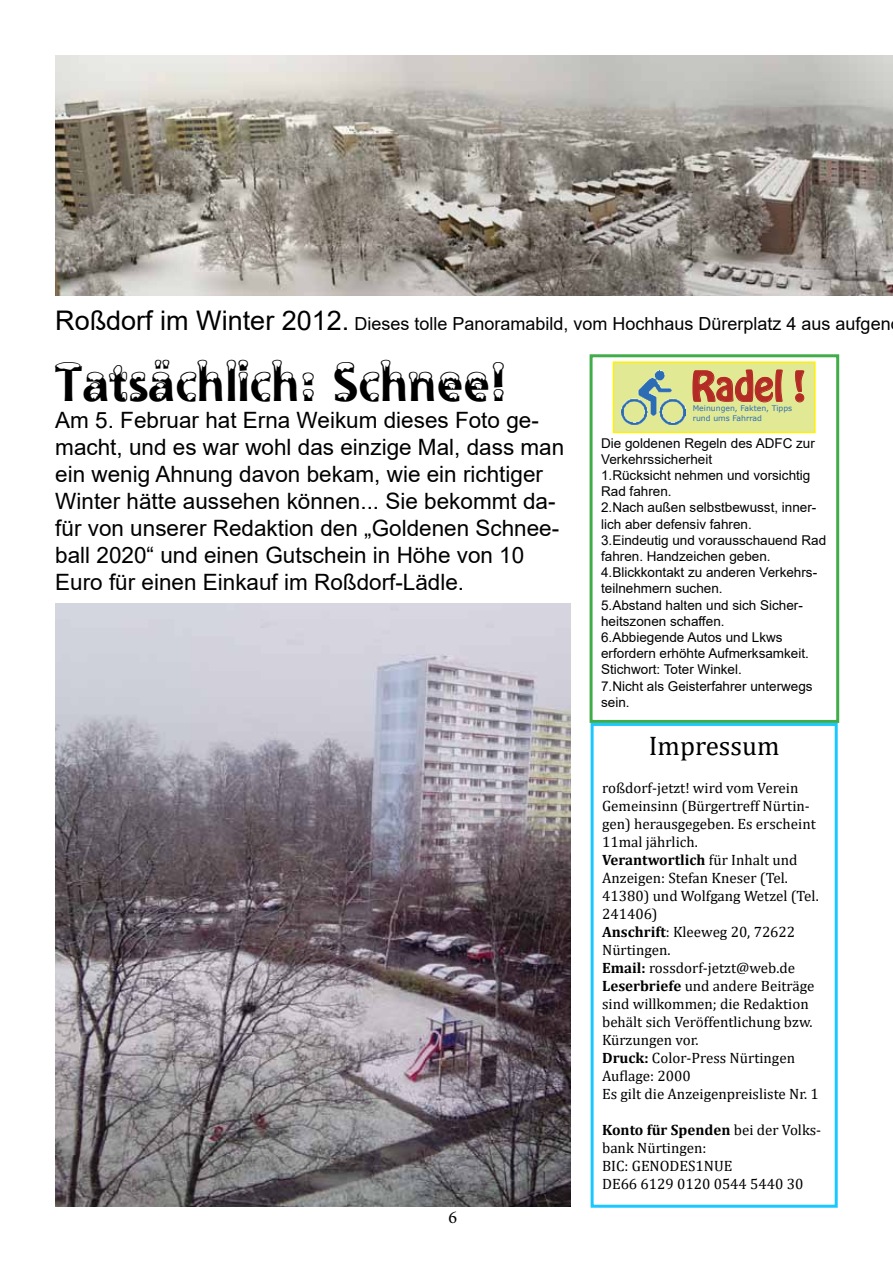
<style>
.page{position:relative;width:893px;height:1263px;background:#fff}
.page>*{position:absolute;margin:0;border:0;box-sizing:border-box;transform-origin:0 0}
.t1{font:48px "Snowdrift";color:#000}
.t2{font:36.6px "Hobo Std";color:#b32b24}
.t3{font:27px "Cambria";color:#000}
.t4{font:22.5px/27px "Arial";color:#000}
.t5{font:18px "Arial";color:#000}
.t6{font:18px "Minion Pro";color:#000}
.t7{font:15px/18px "Cambria";color:#000}
.t8{font:13.5px/16.2px "Arial";color:#000}
.t9{font:7.65px/9.9px "Verdana";color:#2c6cb5}
.s1{font-size:27px}
.s2{font-weight:700}
</style>
<div class="page">
<img style="left:55px;top:55px;width:838px;height:240px">
<img style="left:55px;top:604px;width:515px;height:602px">
<div style="left:591px;top:723px;width:247px;height:485px;border:3px solid #1ac8ff"></div>
<div style="left:590px;top:354px;width:249px;height:369px;border:3px solid #41ad49"></div>
<div style="left:613px;top:362px;width:202px;height:70px;background:#e1e995"></div>
<div style="left:613px;top:361px;width:203px;height:72px;border:1px solid #fff200"></div>
<img style="left:622px;top:370px;width:64px;height:54px">
<svg style="left:693px;top:370px;width:90px;height:32px"></svg>
<svg style="left:795px;top:370px;width:9px;height:32px"></svg>
<p class="t5" style="left:55px;top:311px;width:837px"><span class="s1">Roßdorf im Winter 2012.</span> Dieses tolle Panoramabild, vom Hochhaus Dürerplatz 4 aus aufgen</p>
<h1 class="t1" style="left:55px;top:348px;width:453px">Tatsächlich: Schnee!</h1>
<p class="t4" style="left:55px;top:407px;width:510px">Am 5. Februar hat Erna Weikum dieses Foto ge&shy;macht, und es war wohl das einzige Mal, dass man ein wenig Ahnung davon bekam, wie ein richtiger Winter hätte aussehen können... Sie bekommt da&shy;für von unserer Redaktion den „Goldenen Schnee&shy;ball 2020“ und einen Gutschein in Höhe von 10<br>Euro für einen Einkauf im Roßdorf-Lädle.</p>
<p class="t6" style="left:449px;top:1205px;width:10px">6</p>
<h2 class="t2" style="left:691px;top:361px;width:116px">Radel !</h2>
<p class="t9" style="left:693px;top:404px;width:101px">Meinungen, Fakten, Tipps rund ums Fahrrad</p>
<p class="t8" style="left:601px;top:435px;width:227px">Die goldenen Regeln des ADFC zur<br>Verkehrssicherheit<br>1.Rücksicht nehmen und vorsichtig<br>Rad fahren.<br>2.Nach außen selbstbewusst, inner&shy;lich aber defensiv fahren.<br>3.Eindeutig und vorausschauend Rad fahren. Handzeichen geben.<br>4.Blickkontakt zu anderen Verkehrs&shy;teilnehmern suchen.<br>5.Abstand halten und sich Sicher&shy;heitszonen schaffen.<br>6.Abbiegende Autos und Lkws erfordern erhöhte Aufmerksamkeit.<br>Stichwort: Toter Winkel.<br>7.Nicht als Geisterfahrer unterwegs sein.</p>
<h3 class="t3" style="left:649px;top:730px;width:132px">Impressum</h3>
<p class="t7" style="left:602px;top:779px;width:218px">roßdorf-jetzt! wird vom Verein<br>Gemeinsinn (Bürgertreff Nürtin&shy;gen) herausgegeben. Es erscheint<br>11mal jährlich.<br><span class="s2">Verantwortlich</span> für Inhalt und<br>Anzeigen: Stefan Kneser (Tel.<br>41380) und Wolfgang Wetzel (Tel.<br>241406)<br><span class="s2">Anschrift</span>: Kleeweg 20, 72622<br>Nürtingen.<br><span class="s2">Email:</span> rossdorf-jetzt@web.de<br><span class="s2">Leserbriefe</span> und andere Beiträge sind willkommen; die Redaktion behält sich Veröffentlichung bzw.<br>Kürzungen vor.<br><span class="s2">Druck:</span> Color-Press Nürtingen<br>Auflage: 2000<br>Es gilt die Anzeigenpreisliste Nr. 1</p>
<p class="t7" style="left:602px;top:1121px;width:221px"><span class="s2">Konto für Spenden</span> bei der Volks&shy;bank Nürtingen:<br>BIC: GENODES1NUE<br>DE66 6129 0120 0544 5440 30</p>
</div>
